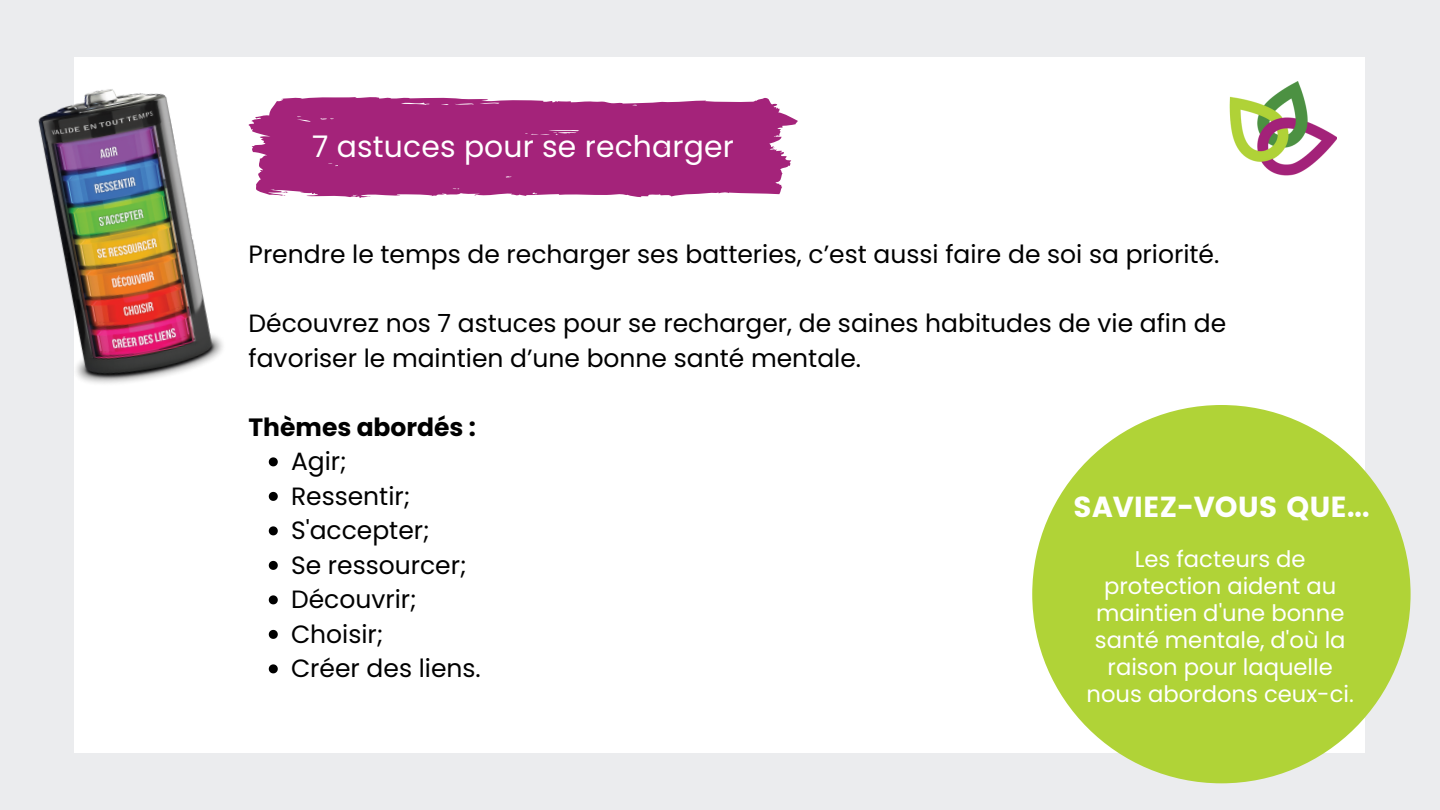
<style>
.page{position:relative;width:1440px;height:810px;background:#ebecee}
.page>*{position:absolute;margin:0;border:0;box-sizing:border-box;transform-origin:0 0}
.t1{font:29.8px "Poppins";letter-spacing:.005em;color:#fff}
.t2{font:29px "Poppins";color:#fff}
.t3{font:25px/34.5px "Poppins";color:#000}
.t4{font:700 25px "Poppins";color:#000}
.t5{font:22.7px/27px "Poppins";color:#fff;text-align:center}
</style>
<div class="page">
<div style="left:75px;top:57px;width:1290px;height:696px;background:#fff"></div>
<svg style="left:249px;top:97px;width:549px;height:101px;background:#ae3c89"></svg>
<img style="left:38px;top:67px;width:185px;height:339px">
<svg style="left:269px;top:457px;width:9px;height:9px"></svg>
<svg style="left:269px;top:492px;width:9px;height:9px"></svg>
<svg style="left:269px;top:526px;width:9px;height:9px"></svg>
<svg style="left:269px;top:561px;width:9px;height:9px"></svg>
<svg style="left:269px;top:595px;width:9px;height:9px"></svg>
<svg style="left:269px;top:630px;width:9px;height:9px"></svg>
<svg style="left:269px;top:664px;width:9px;height:9px"></svg>
<img style="left:1229px;top:81px;width:108px;height:95px">
<div style="left:1032px;top:405px;width:379px;height:378px;background:#b0d337;border-radius:50%"></div>
<p class="t1" style="left:312px;top:126px;width:423px">7 astuces pour se recharger</p>
<p class="t3" style="left:249px;top:237px;width:972px">Prendre le temps de recharger ses batteries, c’est aussi faire de soi sa priorité.</p>
<p class="t3" style="left:249px;top:306px;width:979px">Découvrez nos 7 astuces pour se recharger, de saines habitudes de vie afin de favoriser le maintien d’une bonne santé mentale.</p>
<p class="t4" style="left:249px;top:409px;width:229px">Thèmes abordés :</p>
<p class="t3" style="left:291px;top:444px;width:57px">Agir;</p>
<p class="t3" style="left:291px;top:479px;width:121px">Ressentir;</p>
<p class="t3" style="left:291px;top:513px;width:140px">S'accepter;</p>
<p class="t3" style="left:291px;top:548px;width:177px">Se ressourcer;</p>
<p class="t3" style="left:291px;top:582px;width:127px">Découvrir;</p>
<p class="t3" style="left:291px;top:617px;width:94px">Choisir;</p>
<p class="t3" style="left:291px;top:651px;width:191px">Créer des liens.</p>
<p class="t2" style="left:1073px;top:490px;width:298px">SAVIEZ-VOUS QUE...</p>
<p class="t5" style="left:1087px;top:545px;width:269px">Les facteurs de protection aident au maintien d'une bonne santé mentale, d'où la raison pour laquelle nous abordons ceux-ci.</p>
</div>
